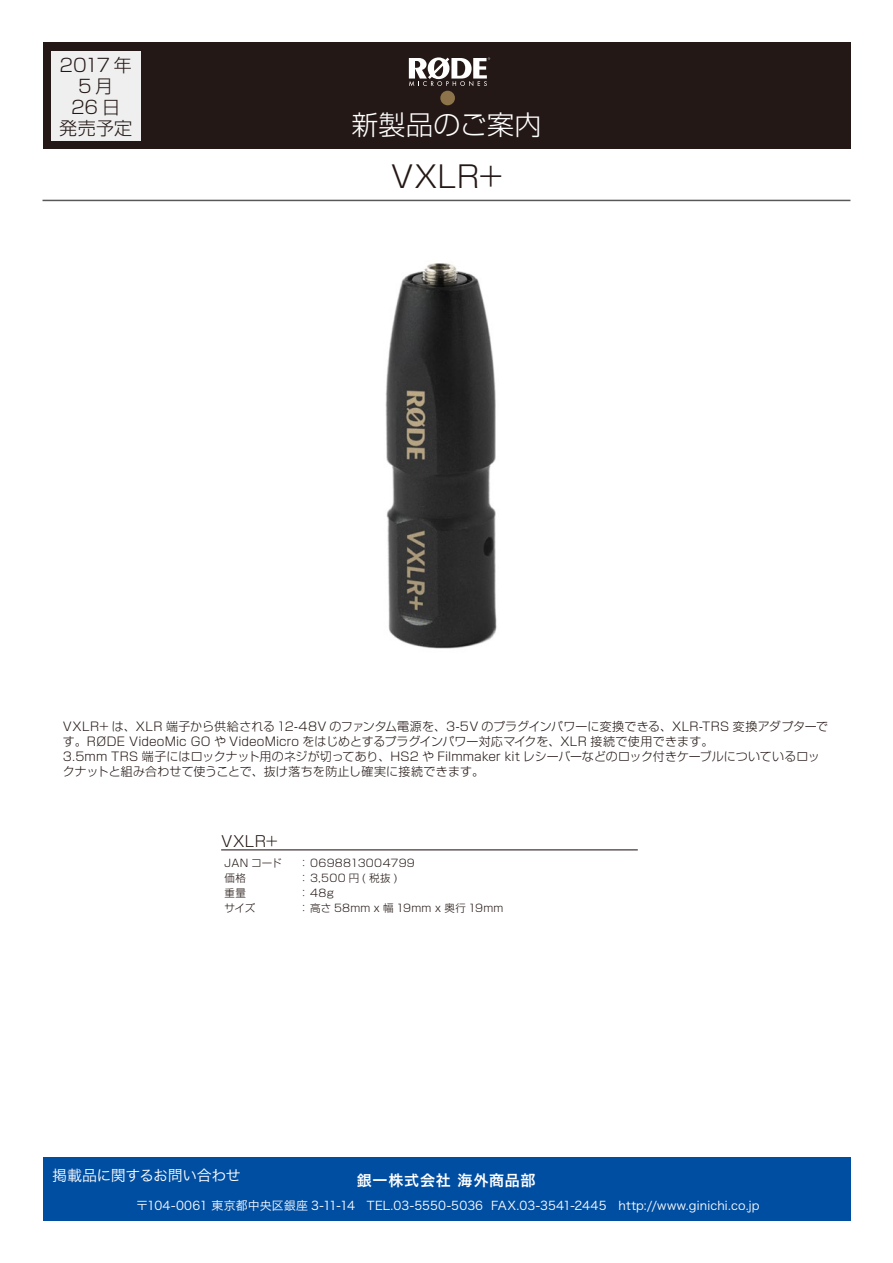
<style>
.page{position:relative;width:893px;height:1263px;background:#fff}
.page>*{position:absolute;margin:0;border:0;box-sizing:border-box;transform-origin:0 0}
.t1{font:300 30px "Shin Go Pro";color:#231815}
.t2{font:300 27px "Shin Go Pro";letter-spacing:.01em;color:#fff}
.t3{font:300 18px/21px "Shin Go Pro";letter-spacing:.005em;color:#231815;text-align:center}
.t4{font:15px "Hira Kaku Pro W3";letter-spacing:-.035em;color:#fff}
.t5{font:15px "Hira Kaku Pro W6";letter-spacing:.055em;color:#fff}
.t6{font:300 15px "Shin Go Pro";color:#231815}
.t7{font:300 12px/15px "Shin Go Pro";letter-spacing:.01em;color:#231815}
.t8{font:12px "Hira Kaku Pro W3";letter-spacing:.01em;color:#fff}
.t9{font:300 10.5px "Shin Go Pro";letter-spacing:.025em;color:#231815}
</style>
<div class="page">
<div style="left:43px;top:43px;width:807px;height:106px;background:#231815"></div>
<svg style="left:409px;top:57px;width:81px;height:29px"></svg>
<div style="left:440px;top:91px;width:15px;height:14px;background:#8d734a;border-radius:50%"></div>
<div style="left:51px;top:51px;width:90px;height:89px;background:#efefef"></div>
<div style="left:43px;top:1157px;width:808px;height:63px;background:#004ea2"></div>
<hr style="left:43px;top:200px;width:807px;height:1px;background:#595757">
<hr style="left:221px;top:849px;width:417px;height:1px;background:#231815">
<img style="left:385px;top:263px;width:112px;height:386px">
<h3 class="t3" style="left:59px;top:52px;width:74px">2017 年<br>5月<br>26 日<br>発売予定</h3>
<h2 class="t2" style="left:351px;top:103px;width:191px">新製品のご案内</h2>
<h1 class="t1" style="left:391px;top:152px;width:113px">VXLR+</h1>
<p class="t7" style="left:63px;top:717px;width:767px">VXLR+ は、XLR 端子から供給される12-48V のファンタム電源を、3-5V のプラグインパワーに変換できる、XLR-TRS 変換アダプターです。RØDE VideoMic GO や VideoMicro をはじめとするプラグインパワー対応マイクを、XLR 接続で使用できます。<br>3.5mm TRS 端子にはロックナット用のネジが切ってあり、HS2 や Filmmaker kit レシーバーなどのロック付きケーブルについているロックナットと組み合わせて使うことで、抜け落ちを防止し確実に接続できます。</p>
<p class="t6" style="left:221px;top:829px;width:58px">VXLR+</p>
<p class="t9" style="left:225px;top:854px;width:59px">JAN コード</p>
<p class="t9" style="left:298px;top:854px;width:118px">： 0698813004799</p>
<p class="t9" style="left:225px;top:869px;width:23px">価格</p>
<p class="t9" style="left:298px;top:869px;width:101px">： 3,500 円 ( 税抜 )</p>
<p class="t9" style="left:224px;top:884px;width:23px">重量</p>
<p class="t9" style="left:298px;top:884px;width:37px">： 48g</p>
<p class="t9" style="left:224px;top:899px;width:32px">サイズ</p>
<p class="t9" style="left:298px;top:899px;width:207px">： 高さ 58mm x 幅 19mm x 奥行 19mm</p>
<p class="t4" style="left:52px;top:1161px;width:190px">掲載品に関するお問い合わせ</p>
<p class="t5" style="left:357px;top:1167px;width:180px">銀一株式会社 海外商品部</p>
<p class="t8" style="left:136px;top:1194px;width:625px">〒104-0061 東京都中央区銀座 3-11-14　TEL.03-5550-5036 FAX.03-3541-2445　http://www.ginichi.co.jp</p>
</div>
